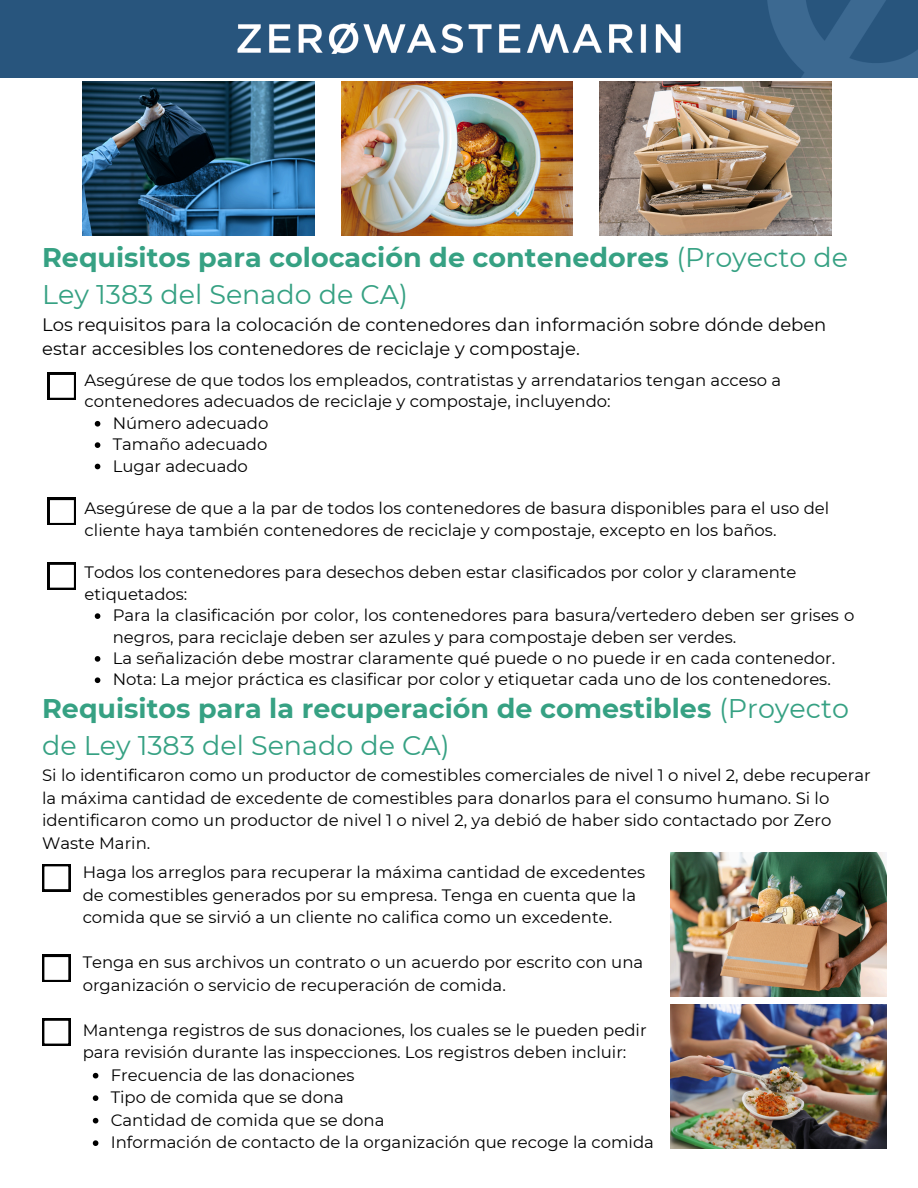
<style>
.page{position:relative;width:918px;height:1188px;background:#fff}
.page>*{position:absolute;margin:0;border:0;box-sizing:border-box;transform-origin:0 0}
.t1{font:700 27px/37.2px "Montserrat";color:#36a183}
.t2{font:18px/24.8px "Montserrat";color:#000}
.t3{font:16.5px/22.5px "Montserrat";color:#000}
.s1{font-weight:400}
</style>
<div class="page">
<svg style="left:48px;top:373px;width:28px;height:27px"></svg>
<svg style="left:48px;top:498px;width:28px;height:27px"></svg>
<svg style="left:48px;top:563px;width:28px;height:27px"></svg>
<div style="left:42px;top:864px;width:29px;height:27px;background:#000"></div>
<svg style="left:44px;top:866px;width:25px;height:24px"></svg>
<div style="left:42px;top:955px;width:29px;height:27px;background:#000"></div>
<svg style="left:44px;top:957px;width:25px;height:23px"></svg>
<div style="left:42px;top:1019px;width:29px;height:27px;background:#000"></div>
<svg style="left:44px;top:1020px;width:25px;height:24px"></svg>
<img style="left:670px;top:852px;width:216px;height:144px">
<img style="left:670px;top:1004px;width:216px;height:144px">
<svg style="left:95px;top:421px;width:5px;height:6px"></svg>
<svg style="left:95px;top:442px;width:5px;height:6px"></svg>
<svg style="left:95px;top:464px;width:5px;height:5px"></svg>
<svg style="left:95px;top:613px;width:5px;height:6px"></svg>
<svg style="left:95px;top:656px;width:5px;height:6px"></svg>
<svg style="left:95px;top:677px;width:5px;height:6px"></svg>
<svg style="left:93px;top:1073px;width:5px;height:5px"></svg>
<svg style="left:93px;top:1095px;width:5px;height:6px"></svg>
<svg style="left:93px;top:1118px;width:5px;height:5px"></svg>
<svg style="left:93px;top:1140px;width:5px;height:6px"></svg>
<img style="left:83px;top:81px;width:231px;height:154px">
<img style="left:341px;top:81px;width:232px;height:154px">
<img style="left:600px;top:81px;width:232px;height:154px">
<img style="left:0;top:0;width:918px;height:78px">
<p class="t1" style="left:42px;top:238px;width:807px">Requisitos para colocación de contenedores <span class="s1">(Proyecto de<br>Ley 1383 del Senado de CA)</span></p>
<p class="t2" style="left:42px;top:312px;width:786px">Los requisitos para la colocación de contenedores dan información sobre dónde deben estar accesibles los contenedores de reciclaje y compostaje.</p>
<p class="t3" style="left:85px;top:370px;width:698px;line-height:21.3px">Asegúrese de que todos los empleados, contratistas y arrendatarios tengan acceso a contenedores adecuados de reciclaje y compostaje, incluyendo:</p>
<p class="t3" style="left:113px;top:412px;width:157px">Número adecuado</p>
<p class="t3" style="left:113px;top:433px;width:156px">Tamaño adecuado</p>
<p class="t3" style="left:113px;top:454px;width:137px">Lugar adecuado</p>
<p class="t3" style="left:85px;top:498px;width:746px;line-height:21.3px">Asegúrese de que a la par de todos los contenedores de basura disponibles para el uso del cliente haya también contenedores de reciclaje y compostaje, excepto en los baños.</p>
<p class="t3" style="left:85px;top:562px;width:713px;line-height:21.3px">Todos los contenedores para desechos deben estar clasificados por color y claramente etiquetados:</p>
<p class="t3" style="left:113px;top:605px;width:743px;line-height:21.3px">Para la clasificación por color, los contenedores para basura/vertedero deben ser grises o negros, para reciclaje deben ser azules y para compostaje deben ser verdes.</p>
<p class="t3" style="left:113px;top:647px;width:724px">La señalización debe mostrar claramente qué puede o no puede ir en cada contenedor.</p>
<p class="t3" style="left:113px;top:668px;width:720px">Nota: La mejor práctica es clasificar por color y etiquetar cada uno de los contenedores.</p>
<p class="t1" style="left:42px;top:689px;width:808px">Requisitos para la recuperación de comestibles <span class="s1">(Proyecto de Ley 1383 del Senado de CA)</span></p>
<p class="t3" style="left:42px;top:764px;width:830px">Si lo identificaron como un productor de comestibles comerciales de nivel 1 o nivel 2, debe recuperar la máxima cantidad de excedente de comestibles para donarlos para el consumo humano. Si lo identificaron como un productor de nivel 1 o nivel 2, ya debió de haber sido contactado por Zero Waste Marin.</p>
<p class="t3" style="left:83px;top:861px;width:564px">Haga los arreglos para recuperar la máxima cantidad de excedentes de comestibles generados por su empresa. Tenga en cuenta que la comida que se sirvió a un cliente no califica como un excedente.</p>
<p class="t3" style="left:83px;top:951px;width:562px">Tenga en sus archivos un contrato o un acuerdo por escrito con una organización o servicio de recuperación de comida.</p>
<h1 class="t3" style="left:83px;top:1019px;width:566px">Mantenga registros de sus donaciones, los cuales se le pueden pedir para revisión durante las inspecciones. Los registros deben incluir:</h1>
<p class="t3" style="left:111px;top:1064px;width:245px">Frecuencia de las donaciones</p>
<p class="t3" style="left:111px;top:1086px;width:235px">Tipo de comida que se dona</p>
<p class="t3" style="left:111px;top:1109px;width:275px">Cantidad de comida que se dona</p>
<p class="t3" style="left:111px;top:1131px;width:545px">Información de contacto de la organización que recoge la comida</p>
</div>
